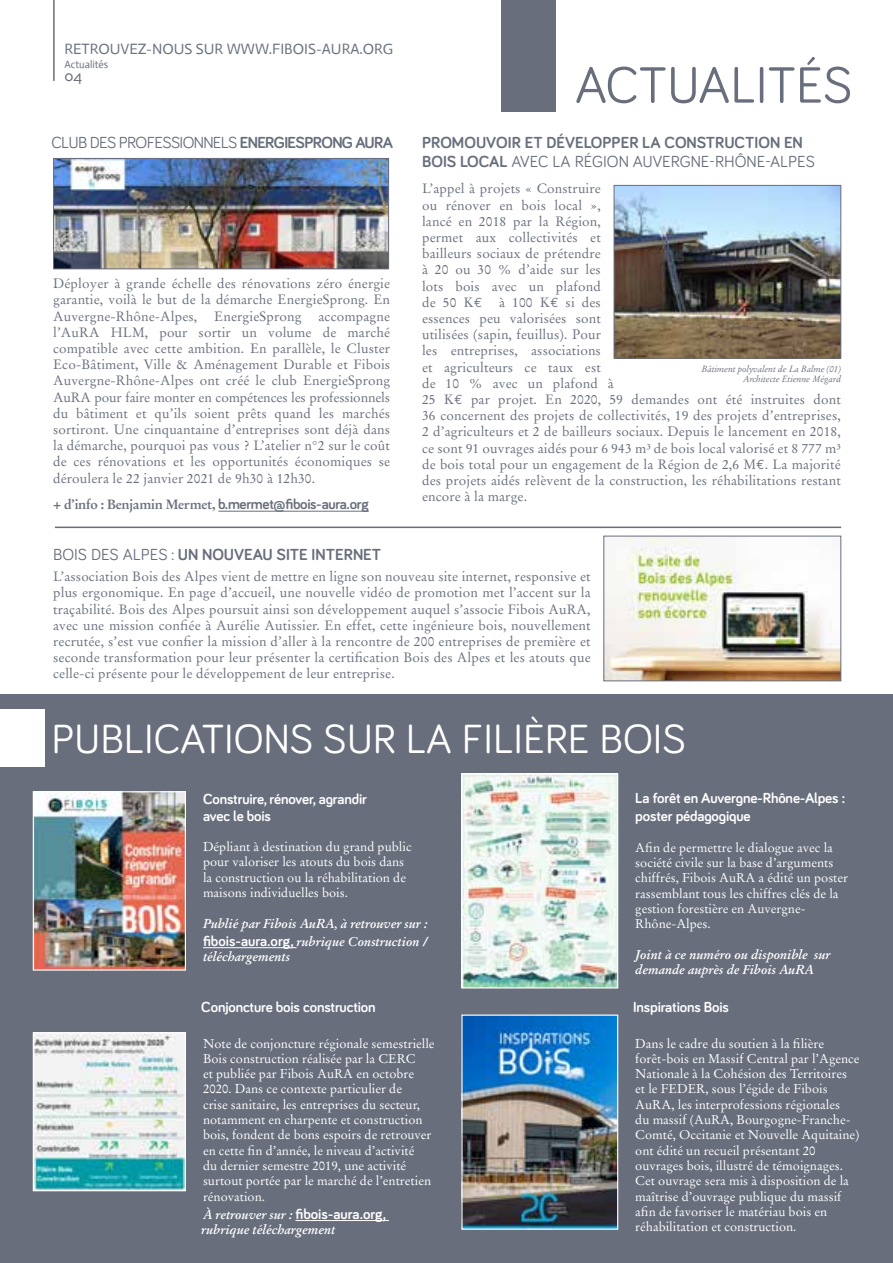
<style>
.page{position:relative;width:893px;height:1263px;background:#fff}
.page>*{position:absolute;margin:0;border:0;box-sizing:border-box;transform-origin:0 0}
.t1{font:52.5px "Bariol";color:#686e7c}
.t2{font:42px "Bariol";color:#fff}
.t3{font:700 16.5px/19.8px "Bariol";color:#686e7c}
.t4{font:16.5px "Bariol";letter-spacing:-.04em;color:#686e7c}
.t5{font:700 15px/16.5px "Bariol";letter-spacing:-.01em;color:#fff}
.t6{font:700 15px "Bariol";letter-spacing:-.02em;color:#686e7c}
.t7{font:15px "Actor";color:#6a707f}
.t8{font:15px "Actor";color:#686e7c}
.t9{font:13.5px/16.2px "Stempel Garamond";letter-spacing:.01em;color:#6a707f;text-align:justify}
.t10{font:12.75px/15.3px "Stempel Garamond";color:#fff}
.t11{font:italic 700 12.75px/18px "Stempel Garamond";color:#fff}
.t12{font:10.5px "Actor";color:#6a707f}
.t13{font:italic 9px/10.5px "Stempel Garamond";letter-spacing:-.02em;color:#6a707f;text-align:right}
.s1{font-weight:700}
.s2{font-weight:400}
.s3{font-family:"Stempel Garamond";font-size:13.5px;color:#6a707f}
.s4{font-family:"Euro Mono"}
.s5{font-family:"Bariol";font-style:normal;font-size:15px}
.s6{font-family:"Stempel Garamond";font-style:italic;font-size:12.75px}
</style>
<div class="page">
<hr style="left:53px;top:0;width:2px;height:80px;background:#686e7c">
<hr style="left:892px;top:0;width:1px;height:470px;background:#f29489">
<hr style="left:218px;top:511px;width:151px;height:1px;background:#686e7c">
<div style="left:502px;top:0;width:54px;height:112px;background:#686e7c"></div>
<div style="left:0;top:694px;width:893px;height:569px;background:#686e7c"></div>
<hr style="left:203px;top:947px;width:94px;height:1px;background:#fff">
<hr style="left:295px;top:1220px;width:94px;height:1px;background:#fff">
<div style="left:0;top:709px;width:44px;height:57px;background:#fff"></div>
<img style="left:35px;top:793px;width:149px;height:176px">
<div style="left:33px;top:791px;width:153px;height:180px;border:1px solid #fff"></div>
<img style="left:35px;top:1034px;width:149px;height:155px">
<div style="left:33px;top:1032px;width:153px;height:159px;border:1px solid #fff"></div>
<img style="left:463px;top:1016px;width:153px;height:212px">
<div style="left:461px;top:1014px;width:157px;height:216px;border:1px solid #fff"></div>
<img style="left:463px;top:775px;width:153px;height:211px">
<div style="left:461px;top:773px;width:157px;height:215px;border:1px solid #fff"></div>
<hr style="left:55px;top:527px;width:786px;height:1px;background:#686e7c">
<img style="left:55px;top:160px;width:332px;height:107px">
<div style="left:53px;top:158px;width:336px;height:111px;border:1px solid #686e7c"></div>
<img style="left:616px;top:187px;width:223px;height:169px">
<div style="left:614px;top:185px;width:227px;height:173px;border:1px solid #686e7c"></div>
<img style="left:605px;top:538px;width:234px;height:141px">
<div style="left:603px;top:536px;width:238px;height:145px;border:1px solid #686e7c"></div>
<p class="t7" style="left:64px;top:40px;width:330px">RETROUVEZ-NOUS SUR WWW.FIBOIS-AURA.ORG</p>
<p class="t12" style="left:64px;top:58px;width:45px">Actualités</p>
<p class="t8" style="left:64px;top:67px;width:19px">04</p>
<h1 class="t1" style="left:575px;top:49px;width:279px">ACTUALITÉS</h1>
<p class="t4" style="left:51px;top:131px;width:343px">CLUB DES PROFESSIONNELS <span class="s1">ENERGIESPRONG AURA</span></p>
<p class="t3" style="left:422px;top:131px;width:394px">PROMOUVOIR ET DÉVELOPPER LA CONSTRUCTION EN<br>BOIS LOCAL <span class="s2">AVEC LA RÉGION AUVERGNE-RHÔNE-ALPES</span></p>
<p class="t9" style="left:53px;top:276px;width:338px">Déployer à grande échelle des rénovations zéro énergie garantie, voilà le but de la démarche EnergieSprong. En Auvergne-Rhône-Alpes,</p>
<p class="t9" style="left:214px;top:308px;width:89px">EnergieSprong</p>
<p class="t9" style="left:53px;top:308px;width:338px;text-indent:265px">accompagne l’AuRA HLM, pour sortir un volume de marché compatible avec cette ambition. En parallèle, le Cluster Eco-Bâtiment, Ville &amp; Aménagement Durable et Fibois Auvergne-Rhône-Alpes ont créé le club EnergieSprong AuRA pour faire monter en compétences les professionnels du bâtiment et qu’ils soient prêts quand les marchés sortiront. Une cinquantaine d’entreprises sont déjà dans la démarche, pourquoi pas vous ? L’atelier n°2 sur le coût de ces rénovations et les opportunités économiques se déroulera le 22 janvier 2021 de 9h30 à 12h30.</p>
<p class="t6" style="left:53px;top:494px;width:317px"><span class="s3">+ d’info : Benjamin Mermet,</span> b.mermet@fibois-aura.org</p>
<p class="t3" style="left:53px;top:544px;width:330px"><span class="s2">BOIS DES ALPES :</span> UN NOUVEAU SITE INTERNET</p>
<p class="t9" style="left:422px;top:181px;width:420px;text-align:left">L’appel à projets « Construire<br>ou rénover en bois local »,<br>lancé en 2018 par la Région,<br>permet aux collectivités et<br>bailleurs sociaux de prétendre<br>à 20 ou 30 % d’aide sur les<br>lots bois avec un plafond<br>de 50 K<span class="s4">€</span> à 100 K<span class="s4">€</span> si des<br>essences peu valorisées sont<br>utilisées (sapin, feuillus). Pour<br>les entreprises, associations<br>et agriculteurs ce taux est<br>de 10 % avec un plafond à<br>25 K<span class="s4">€</span> par projet. En 2020, 59 demandes ont été instruites dont 36 concernent des projets de collectivités, 19 des projets d’entreprises, 2 d’agriculteurs et 2 de bailleurs sociaux. Depuis le lancement en 2018, ce sont 91 ouvrages aidés pour 6 943 m³ de bois local valorisé et 8 777 m³ de bois total pour un engagement de la Région de 2,6 M<span class="s4">€</span>. La majorité des projets aidés relèvent de la construction, les réhabilitations restant encore à la marge.</p>
<p class="t13" style="left:702px;top:363px;width:141px">Bâtiment polyvalent de La Balme (01)<br>Architecte Etienne Mégard</p>
<p class="t9" style="left:53px;top:568px;width:539px">L’association Bois des Alpes vient de mettre en ligne son nouveau site internet, responsive et plus ergonomique. En page d’accueil, une nouvelle vidéo de promotion met l’accent sur la traçabilité. Bois des Alpes poursuit ainsi son développement auquel s’associe Fibois AuRA, avec une mission confiée à Aurélie Autissier. En effet, cette ingénieure bois, nouvellement recrutée, s’est vue confier la mission d’aller à la rencontre de 200 entreprises de première et seconde transformation pour leur présenter la certification Bois des Alpes et les atouts que celle-ci présente pour le développement de leur entreprise.</p>
<h2 class="t2" style="left:51px;top:710px;width:636px">PUBLICATIONS SUR LA FILIÈRE BOIS</h2>
<p class="t5" style="left:203px;top:790px;width:165px">Construire, rénover, agrandir avec le bois</p>
<p class="t10" style="left:203px;top:839px;width:210px">Dépliant à destination du grand public pour valoriser les atouts du bois dans la construction ou la réhabilitation de maisons individuelles bois.</p>
<p class="t11" style="left:203px;top:914px;width:226px">Publié par Fibois AuRA, à retrouver sur : <span class="s5">fibois-aura.org,</span> rubrique Construction /</p>
<p class="t11" style="left:203px;top:948px;width:89px">téléchargements</p>
<p class="t5" style="left:201px;top:998px;width:176px">Conjoncture bois construction</p>
<p class="t10" style="left:203px;top:1035px;width:233px">Note de conjoncture régionale semestrielle Bois construction réalisée par la CERC<br>et publiée par Fibois AuRA en octobre 2020. Dans ce contexte particulier de<br>crise sanitaire, les entreprises du secteur, notamment en charpente et construction bois, fondent de bons espoirs de retrouver en cette fin d’année, le niveau d’activité<br>du dernier semestre 2019, une activité surtout portée par le marché de l’entretien rénovation.</p>
<p class="t5" style="left:203px;top:1205px;width:185px"><span class="s6">À retrouver sur :</span> fibois-aura.org,</p>
<p class="t11" style="left:201px;top:1220px;width:136px">rubrique téléchargement</p>
<p class="t5" style="left:635px;top:788px;width:211px;line-height:18px">La forêt en Auvergne-Rhône-Alpes : poster pédagogique</p>
<p class="t10" style="left:635px;top:840px;width:214px">Afin de permettre le dialogue avec la société civile sur la base d’arguments chiffrés, Fibois AuRA a édité un poster rassemblant tous les chiffres clés de la gestion forestière en Auvergne-Rhône-Alpes.</p>
<p class="t11" style="left:635px;top:947px;width:197px;line-height:15.3px">Joint à ce numéro ou disponible sur demande auprès de Fibois AuRA</p>
<p class="t5" style="left:633px;top:998px;width:97px">Inspirations Bois</p>
<p class="t10" style="left:635px;top:1035px;width:226px">Dans le cadre du soutien à la filière forêt-bois en Massif Central par l’Agence Nationale à la Cohésion des Territoires et le FEDER, sous l’égide de Fibois AuRA, les interprofessions régionales<br>du massif (AuRA, Bourgogne-Franche-Comté, Occitanie et Nouvelle Aquitaine) ont édité un recueil présentant 20 ouvrages bois, illustré de témoignages.<br>Cet ouvrage sera mis à disposition de la maîtrise d’ouvrage publique du massif afin de favoriser le matériau bois en réhabilitation et construction.</p>
</div>
